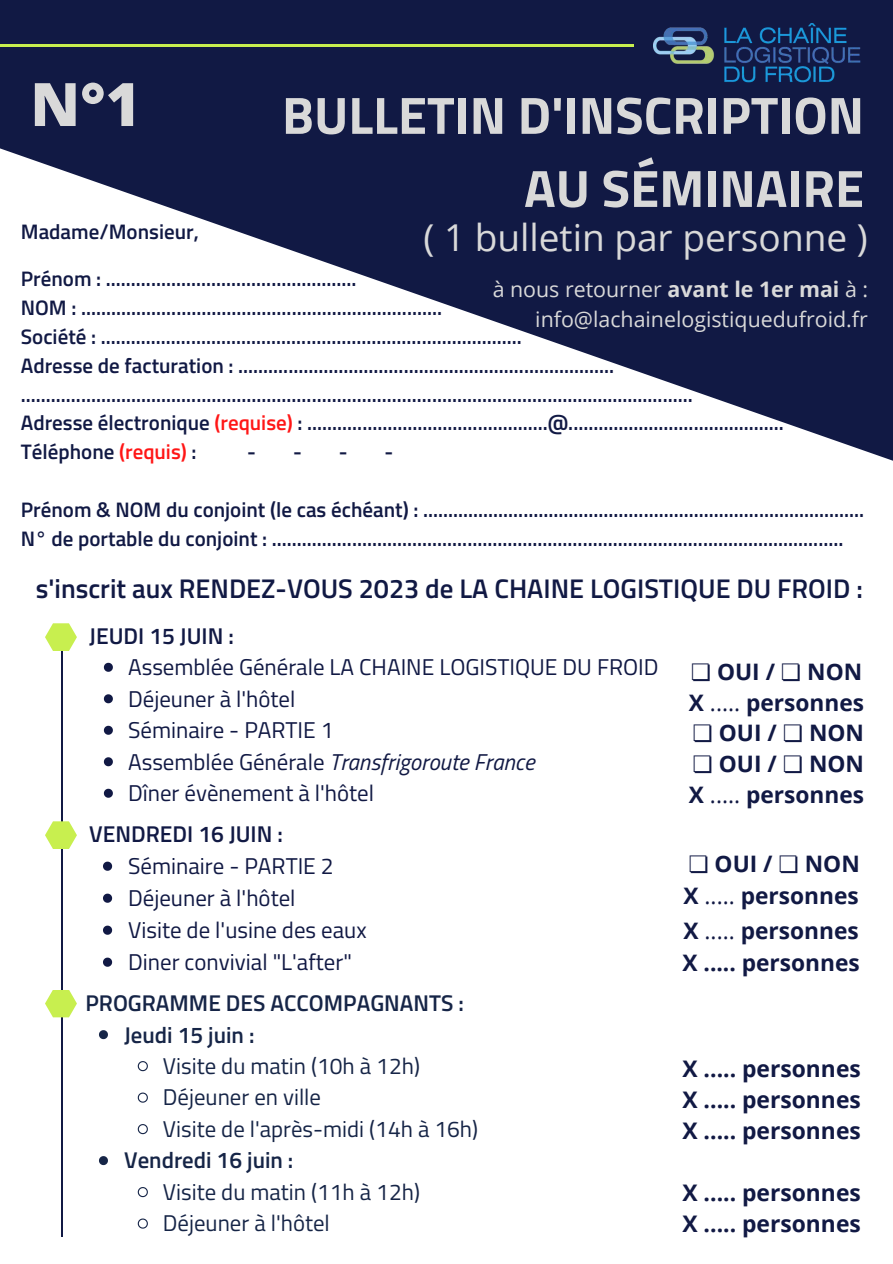
<style>
.page{position:relative;width:893px;height:1264px;background:#fff}
.page>*{position:absolute;margin:0;border:0;box-sizing:border-box;transform-origin:0 0}
.t1{font:800 60px "Open Sans";color:#d9d9d9}
.t2{font:700 52.5px/73.1px "Titillium Web";color:#d9d9d9;text-align:right}
.t3{font:37.05px "Open Sans";color:#d9d9d9}
.t4{font:600 27px "Titillium Web";color:#111944}
.t5{font:22.8px/31.5px "Titillium Web";color:#111944}
.t6{font:22.8px/31.5px "Titillium Web";color:#162547}
.t7{font:700 22.8px/31px "Open Sans";color:#111944;text-align:justify}
.t8{font:600 22.8px "Titillium Web";color:#162547}
.t9{font:600 22.8px "Titillium Web";color:#111944}
.t10{font:700 22.65px/30.9px "Open Sans";color:#111944}
.t11{font:21.3px/29.8px "Open Sans";color:#d9d9d9;text-align:right}
.t12{font:600 21px/29px "Titillium Web";color:#111944}
.s1{font-weight:700}
.s2{color:#ff1616}
.s3{font-style:italic}
.s4{font-family:"DejaVu Sans";font-weight:400}
.s5{font-weight:400}
</style>
<div class="page">
<svg style="left:0;top:0;width:892px;height:461px;fill:#111944"></svg>
<hr style="left:0;top:44px;width:633px;height:3px;background:#c8ef4f">
<svg style="left:104px;top:662px;width:9px;height:9px"></svg>
<svg style="left:104px;top:694px;width:9px;height:9px"></svg>
<svg style="left:104px;top:725px;width:9px;height:9px"></svg>
<svg style="left:104px;top:757px;width:9px;height:9px"></svg>
<svg style="left:104px;top:788px;width:9px;height:9px"></svg>
<hr style="left:61px;top:646px;width:1px;height:590px;background:#111944">
<svg style="left:45px;top:989px;width:32px;height:28px"></svg>
<svg style="left:45px;top:821px;width:32px;height:28px"></svg>
<svg style="left:45px;top:623px;width:32px;height:28px"></svg>
<img style="left:653px;top:23px;width:206px;height:63px">
<svg style="left:103px;top:861px;width:9px;height:9px"></svg>
<svg style="left:103px;top:893px;width:9px;height:9px"></svg>
<svg style="left:103px;top:925px;width:9px;height:9px"></svg>
<svg style="left:103px;top:957px;width:9px;height:9px"></svg>
<svg style="left:99px;top:1030px;width:9px;height:9px"></svg>
<svg style="left:137px;top:1061px;width:11px;height:10px"></svg>
<svg style="left:137px;top:1092px;width:11px;height:11px"></svg>
<svg style="left:137px;top:1124px;width:11px;height:10px"></svg>
<svg style="left:99px;top:1156px;width:9px;height:9px"></svg>
<svg style="left:137px;top:1187px;width:11px;height:10px"></svg>
<svg style="left:137px;top:1218px;width:11px;height:11px"></svg>
<h1 class="t1" style="left:30px;top:62px;width:112px">N°1</h1>
<h2 class="t2" style="left:282px;top:78px;width:583px">BULLETIN D'INSCRIPTION<br>AU SÉMINAIRE</h2>
<h3 class="t3" style="left:423px;top:211px;width:446px">( 1 bulletin par personne )</h3>
<p class="t11" style="left:492px;top:274px;width:377px">à nous retourner <span class="s1">avant le 1er mai</span> à : info@lachainelogistiquedufroid.fr</p>
<p class="t12" style="left:21px;top:216px;width:179px">Madame/Monsieur,</p>
<p class="t12" style="left:21px;top:263px;width:764px">Prénom : ..................................................<br>NOM : ........................................................................<br>Société : ....................................................................................<br>Adresse de facturation : ........................................................................... ......................................................................................................................................<br>Adresse électronique <span class="s2">(requise)</span> : ................................................@...........................................<br>Téléphone <span class="s2">(requis)</span> :</p>
<p class="t12" style="left:247px;top:437px;width:56px">- -</p>
<p class="t12" style="left:339px;top:437px;width:56px">- -</p>
<p class="t12" style="left:21px;top:495px;width:844px">Prénom &amp; NOM du conjoint (le cas échéant) : ........................................................................................<br>N° de portable du conjoint : ..................................................................................................................</p>
<p class="t4" style="left:36px;top:568px;width:828px">s'inscrit aux RENDEZ-VOUS 2023 de LA CHAINE LOGISTIQUE DU FROID :</p>
<p class="t9" style="left:89px;top:618px;width:146px">JEUDI 15 JUIN :</p>
<p class="t5" style="left:128px;top:651px;width:532px">Assemblée Générale LA CHAINE LOGISTIQUE DU FROID<br>Déjeuner à l'hôtel<br>Séminaire - PARTIE 1<br>Assemblée Générale <span class="s3">Transfrigoroute France<br></span>Dîner évènement à l'hôtel</p>
<p class="t9" style="left:89px;top:816px;width:195px">VENDREDI 16 JUIN :</p>
<p class="t5" style="left:128px;top:849px;width:240px;line-height:32px">Séminaire - PARTIE 2<br>Déjeuner à l'hôtel<br>Visite de l'usine des eaux<br>Diner convivial "L'after"</p>
<p class="t8" style="left:85px;top:985px;width:380px">PROGRAMME DES ACCOMPAGNANTS :</p>
<p class="t8" style="left:124px;top:1016px;width:132px">Jeudi 15 juin :</p>
<p class="t6" style="left:163px;top:1049px;width:317px">Visite du matin (10h à 12h)<br>Déjeuner en ville<br>Visite de l'après-midi (14h à 16h)</p>
<p class="t8" style="left:124px;top:1142px;width:171px">Vendredi 16 juin :</p>
<p class="t6" style="left:163px;top:1175px;width:258px">Visite du matin (11h à 12h)<br>Déjeuner à l'hôtel</p>
<p class="t10" style="left:688px;top:655px;width:177px;text-align:justify"><span class="s4">❏</span> OUI / <span class="s4">❏</span> NON X <span class="s5">.....</span> personnes <span class="s4">❏</span> OUI / <span class="s4">❏</span> NON <span class="s4">❏</span> OUI / <span class="s4">❏</span> NON X <span class="s5">.....</span> personnes</p>
<p class="t10" style="left:683px;top:847px;width:178px;line-height:31.7px"><span class="s4">❏</span> OUI / <span class="s4">❏</span> NON<br>X <span class="s5">.....</span> personnes</p>
<p class="t10" style="left:682px;top:914px;width:179px;line-height:31.7px">X <span class="s5">.....</span> personnes<br>X ..... personnes</p>
<p class="t7" style="left:682px;top:1052px;width:180px">X ..... personnes X ..... personnes X ..... personnes</p>
<p class="t7" style="left:682px;top:1176px;width:180px">X ..... personnes<br>X ..... personnes</p>
</div>
